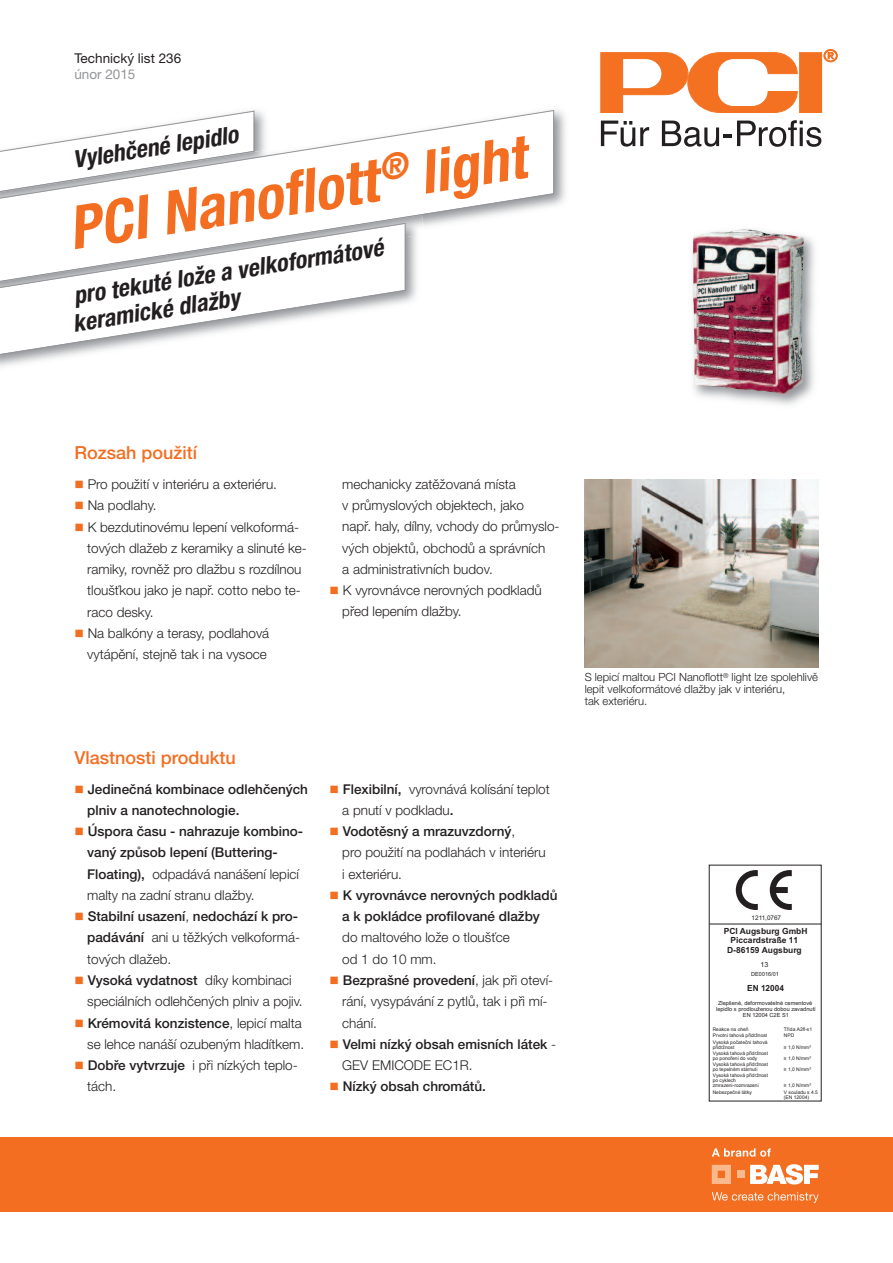
<style>
.page{position:relative;width:893px;height:1263px;background:#fff}
.page>*{position:absolute;margin:0;border:0;box-sizing:border-box;transform-origin:0 0}
.t1{font:italic 700 condensed 60px "Helvetica Neue LT Pro";color:#f36e21}
.t2{font:italic 700 condensed 24px/27px "Helvetica Neue LT Pro";color:#231f20}
.t3{font:500 18px "Helvetica Neue LT Pro";color:#f36e21}
.t4{font:300 13.5px/21.3px "Helvetica Neue LT Pro";color:#231f20}
.t5{font:500 13.5px/21.3px "Helvetica Neue LT Pro";color:#231f20}
.t6{font:13.5px "Helvetica Neue LT Pro";color:#231f20}
.t7{font:13.5px "Helvetica Neue LT Pro";color:#939598}
.t8{font:300 11.25px/12px "Helvetica Neue LT Pro";color:#231f20}
.t9{font:700 8.4px/9.1px "Arial";color:#231f20;text-align:center}
.t10{font:7.05px "Arial";color:#231f20}
.t11{font:6.3px "Arial";color:#231f20}
.t12{font:5.7px/6px "Arial";color:#231f20;text-align:center}
.t13{font:4.95px/4.9px "Arial";color:#231f20}
.s1{color:#f36e21}
.s2{font-weight:300}
.s3{font-weight:500}
</style>
<div class="page">
<div style="left:800px;top:53px;width:21px;height:59px;background:#f37121"></div>
<div style="left:799px;top:53px;width:23px;height:60px;border:1px solid #f37121"></div>
<svg style="left:601px;top:53px;width:196px;height:60px"></svg>
<svg style="left:601px;top:121px;width:48px;height:26px"></svg>
<svg style="left:662px;top:120px;width:159px;height:27px"></svg>
<svg style="left:824px;top:49px;width:13px;height:13px"></svg>
<img style="left:554px;top:109px;width:12px;height:97px">
<svg style="left:1px;top:110px;width:553px;height:117px"></svg>
<img style="left:692px;top:236px;width:123px;height:169px">
<img style="left:693px;top:229px;width:111px;height:166px">
<div style="left:0;top:1137px;width:893px;height:75px;background:#f36e21"></div>
<svg style="left:712px;top:1165px;width:19px;height:19px"></svg>
<div style="left:737px;top:1171px;width:7px;height:7px;background:#fab98c"></div>
<svg style="left:750px;top:1164px;width:69px;height:20px"></svg>
<svg style="left:712px;top:1192px;width:107px;height:11px"></svg>
<svg style="left:712px;top:1148px;width:59px;height:9px"></svg>
<hr style="left:709px;top:924px;width:112px;height:1px;background:#231f20">
<svg style="left:736px;top:870px;width:22px;height:40px"></svg>
<svg style="left:770px;top:870px;width:22px;height:40px"></svg>
<img style="left:1px;top:215px;width:421px;height:68px">
<svg style="left:1px;top:223px;width:405px;height:134px"></svg>
<img style="left:585px;top:479px;width:233px;height:189px">
<p class="t6" style="left:74px;top:53px;width:108px">Technický list 236</p>
<p class="t7" style="left:74px;top:69px;width:63px">únor 2015</p>
<h2 class="t2" style="left:71px;top:149px;width:168px;rotate:-9deg">Vylehčené lepidlo</h2>
<h1 class="t1" style="left:65px;top:207px;width:463px;rotate:-9deg">PCI Nanofl ott<sup>®</sup> light</h1>
<h2 class="t2" style="left:67px;top:285px;width:320px;rotate:-9deg">pro tekuté lože a velkoformátové keramické dlažby</h2>
<h3 class="t3" style="left:74px;top:446px;width:124px">Rozsah použití</h3>
<p class="t4" style="left:74px;top:475px;width:204px"><span class="s1">■</span> Pro použití v interiéru a exteriéru.</p>
<p class="t4" style="left:74px;top:496px;width:84px"><span class="s1">■</span> Na podlahy.</p>
<p class="t4" style="left:87px;top:517px;width:221px;text-indent:-13px"><span class="s1">■</span> K bezdutinovému lepení velkoformá&shy;tových dlažeb z keramiky a slinuté ke&shy;ramiky, rovněž pro dlažbu s rozdílnou tloušťkou jako je např. cotto nebo te&shy;raco desky.</p>
<p class="t4" style="left:74px;top:624px;width:196px;text-align:right"><span class="s1">■</span> Na balkóny a terasy, podlahová vytápění, stejně tak i na vysoce</p>
<p class="t4" style="left:342px;top:475px;width:219px">mechanicky zatěžovaná místa<br>v průmyslových objektech, jako<br>např. haly, dílny, vchody do průmyslo&shy;vých objektů, obchodů a správních<br>a administrativních budov.</p>
<p class="t4" style="left:342px;top:581px;width:201px;text-indent:-13px"><span class="s1">■</span> K vyrovnávce nerovných podkladů před lepením dlažby.</p>
<h3 class="t3" style="left:74px;top:751px;width:163px">Vlastnosti produktu</h3>
<p class="t5" style="left:87px;top:779px;width:222px;text-indent:-13px"><span class="s1">■</span> Jedinečná kombinace odlehčených plniv a nanotechnologie.</p>
<p class="t5" style="left:87px;top:822px;width:217px;text-indent:-13px"><span class="s1">■</span> Úspora času - nahrazuje kombino&shy;vaný způsob lepení (Buttering-Floating), <span class="s2">odpadává nanášení lepicí malty na zadní stranu dlažby.</span></p>
<p class="t5" style="left:87px;top:907px;width:214px;text-indent:-13px"><span class="s1">■</span> Stabilní usazení<span class="s2">,</span> nedochází k pro&shy;padávání <span class="s2">ani u těžkých velkoformá&shy;tových dlažeb.</span></p>
<p class="t4" style="left:87px;top:971px;width:217px;text-indent:-13px"><span class="s1">■</span> <span class="s3">Vysoká vydatnost</span> díky kombinaci speciálních odlehčených plniv a pojiv.</p>
<p class="t4" style="left:74px;top:1013px;width:231px;text-align:right"><span class="s1">■</span> <span class="s3">Krémovitá konzistence</span>, lepicí malta se lehce nanáší ozubeným hladítkem.</p>
<p class="t4" style="left:87px;top:1056px;width:212px;text-indent:-13px"><span class="s1">■</span> <span class="s3">Dobře vytvrzuje</span> i při nízkých teplo&shy;tách.</p>
<p class="t4" style="left:342px;top:779px;width:209px;text-indent:-13px"><span class="s1">■</span> <span class="s3">Flexibilní,</span> vyrovnává kolísání teplot a pnutí v podkladu<span class="s3">.</span></p>
<p class="t4" style="left:342px;top:822px;width:205px;text-indent:-13px"><span class="s1">■</span> <span class="s3">Vodotěsný a mrazuvzdorný</span>,<br>pro použití na podlahách v interiéru i exteriéru.</p>
<p class="t5" style="left:330px;top:886px;width:229px;text-align:center"><span class="s1">■</span> K vyrovnávce nerovných podkladů a k pokládce profilované dlažby</p>
<p class="t4" style="left:342px;top:928px;width:169px">do maltového lože o tloušťce od 1 do 10 mm.</p>
<p class="t4" style="left:342px;top:971px;width:212px;text-indent:-13px"><span class="s1">■</span> <span class="s3">Bezprašné provedení</span>, jak při oteví&shy;rání, vysypávání z pytlů, tak i při mí&shy;chání.</p>
<p class="t5" style="left:342px;top:1034px;width:215px;text-indent:-13px"><span class="s1">■</span> Velmi nízký obsah emisních látek <span class="s2">-<br>GEV EMICODE EC1R.</span></p>
<p class="t5" style="left:330px;top:1077px;width:158px"><span class="s1">■</span> Nízký obsah chromátů.</p>
<p class="t8" style="left:585px;top:672px;width:235px">S lepicí maltou PCI Nanoflott<sup>®</sup> light lze spolehlivě lepit velkoformátové dlažby jak v interiéru,<br>tak exteriéru.</p>
<p class="t11" style="left:752px;top:914px;width:31px">1211,0767</p>
<p class="t9" style="left:724px;top:927px;width:85px">PCI Augsburg GmbH<br>Piccardstraße 11<br>D-86159 Augsburg</p>
<p class="t10" style="left:760px;top:959px;width:9px">13</p>
<p class="t9" style="left:747px;top:984px;width:38px">EN 12004</p>
<p class="t12" style="left:751px;top:971px;width:29px">DE0016/01</p>
<p class="t12" style="left:716px;top:1000px;width:101px">Zlepšené, deformovatelné cementové lepidlo s prodlouženou dobou zavadnutí<br>EN 12004 C2E S1</p>
<p class="t13" style="left:713px;top:1027px;width:37px">Reakce na oheň</p>
<p class="t13" style="left:784px;top:1027px;width:30px">Třída A2fl-s1</p>
<p class="t13" style="left:713px;top:1033px;width:56px">Prvotni tahová přidržnost</p>
<p class="t13" style="left:784px;top:1033px;width:12px">NPD</p>
<p class="t13" style="left:713px;top:1039px;width:56px">Vysoká počatečni tahová přidržnost</p>
<p class="t13" style="left:784px;top:1044px;width:29px">≥ 1,0 N/mm²</p>
<p class="t13" style="left:713px;top:1051px;width:57px">Vysoká tahová přidržnost po ponořeni do vody</p>
<p class="t13" style="left:784px;top:1056px;width:29px">≥ 1,0 N/mm²</p>
<p class="t13" style="left:713px;top:1062px;width:57px">Vysoká tahová přidržnost po tepelném stárnuti</p>
<p class="t13" style="left:784px;top:1067px;width:29px">≥ 1,0 N/mm²</p>
<p class="t13" style="left:713px;top:1073px;width:57px">Vysoká tahová přidržnost po cyklech zmrazeni-rozmrazeni</p>
<p class="t13" style="left:784px;top:1083px;width:29px">≥ 1,0 N/mm²</p>
<p class="t13" style="left:713px;top:1089px;width:41px">Nebezpečné látky</p>
<p class="t13" style="left:784px;top:1089px;width:36px">V souladu s 4.5 (EN 12004)</p>
</div>
